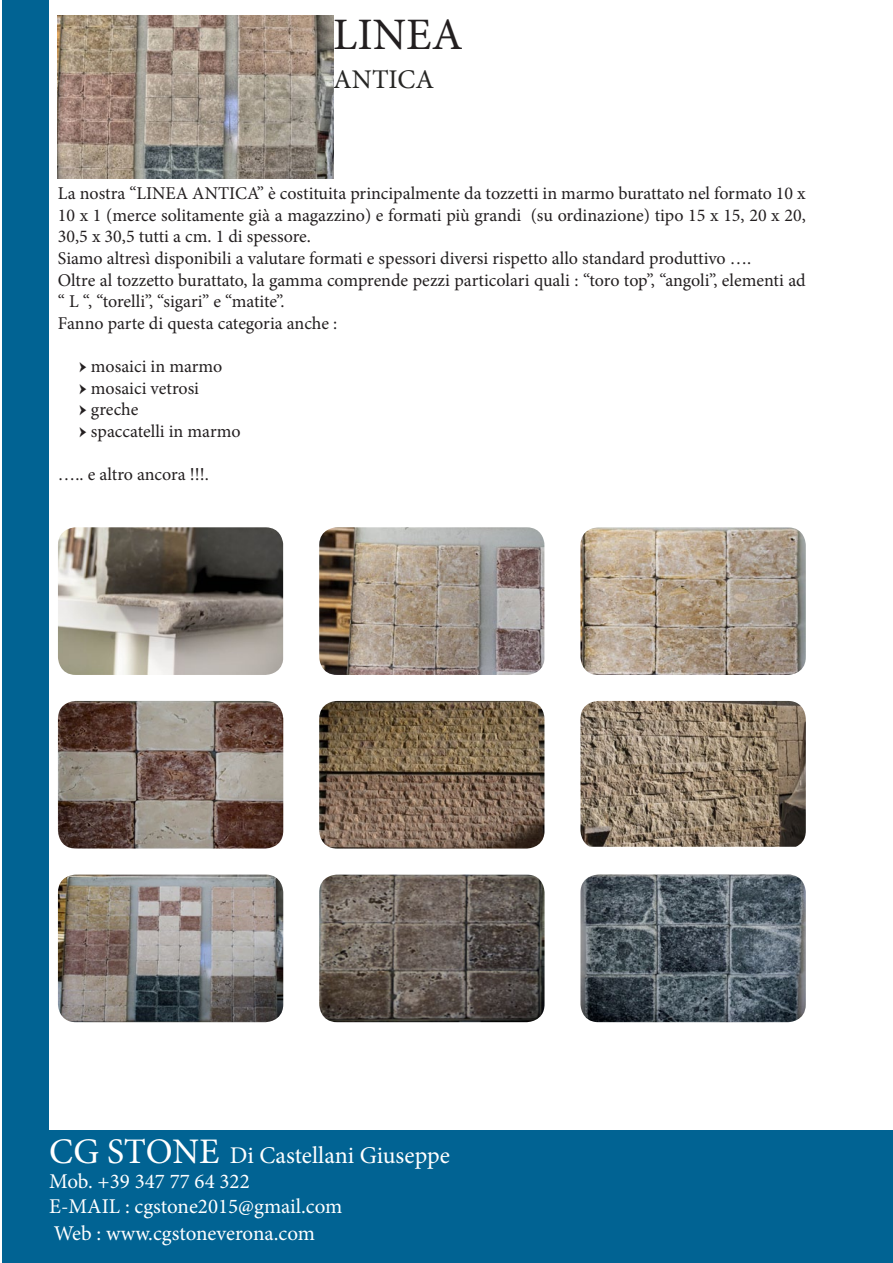
<style>
.page{position:relative;width:893px;height:1263px;background:#fff}
.page>*{position:absolute;margin:0;border:0;box-sizing:border-box;transform-origin:0 0}
.t1{font:45px "Minion Pro";color:#231f20}
.t2{font:27px "Minion Pro";color:#262624}
.t3{font:24px "Minion Pro";letter-spacing:-.005em;color:#fff}
.t4{font:21px "Minion Pro";color:#fff}
.t5{font:18px/21.6px "Minion Pro";letter-spacing:-.005em;color:#231f20;text-align:justify}
.s1{font-size:36px}
</style>
<div class="page">
<div style="left:3px;top:0;width:46px;height:1263px;background:#016393"></div>
<div style="left:3px;top:1130px;width:890px;height:133px;background:#016393"></div>
<img style="left:58px;top:16px;width:275px;height:163px">
<img style="left:58px;top:527px;width:225px;height:148px">
<img style="left:319px;top:527px;width:225px;height:148px">
<img style="left:580px;top:527px;width:226px;height:148px">
<img style="left:58px;top:701px;width:225px;height:147px">
<img style="left:319px;top:701px;width:225px;height:147px">
<img style="left:580px;top:701px;width:226px;height:146px">
<img style="left:58px;top:874px;width:225px;height:148px">
<img style="left:319px;top:874px;width:225px;height:148px">
<img style="left:580px;top:874px;width:226px;height:148px">
<p class="t1" style="left:333px;top:4px;width:131px">LINEA</p>
<p class="t2" style="left:333px;top:61px;width:102px">ANTICA</p>
<p class="t5" style="left:58px;top:183px;width:749px">La nostra “LINEA ANTICA” è costituita principalmente da tozzetti in marmo burattato nel formato 10 x 10 x 1 (merce solitamente già a magazzino) e formati più grandi (su ordinazione) tipo 15 x 15, 20 x 20, 30,5 x 30,5 tutti a cm. 1 di spessore.</p>
<p class="t5" style="left:58px;top:247px;width:695px">Siamo altresì disponibili a valutare formati e spessori diversi rispetto allo standard produttivo ….</p>
<p class="t5" style="left:58px;top:269px;width:749px">Oltre al tozzetto burattato, la gamma comprende pezzi particolari quali : “toro top”, “angoli”, elementi ad “ L “, “torelli”, “sigari” e “matite”.</p>
<p class="t5" style="left:58px;top:312px;width:281px">Fanno parte di questa categoria anche :</p>
<p class="t5" style="left:79px;top:355px;width:145px">→ mosaici in marmo</p>
<p class="t5" style="left:79px;top:377px;width:121px">→ mosaici vetrosi</p>
<p class="t5" style="left:79px;top:399px;width:61px">→ greche</p>
<p class="t5" style="left:79px;top:420px;width:163px">→ spaccatelli in marmo</p>
<p class="t5" style="left:58px;top:463px;width:152px">….. e altro ancora !!!.</p>
<p class="t3" style="left:49px;top:1139px;width:402px"><span class="s1">CG STONE</span> Di Castellani Giuseppe</p>
<p class="t4" style="left:49px;top:1167px;width:202px">Mob. +39 347 77 64 322</p>
<p class="t4" style="left:49px;top:1192px;width:295px">E-MAIL : cgstone2015@gmail.com</p>
<p class="t4" style="left:54px;top:1219px;width:263px">Web : www.cgstoneverona.com</p>
</div>
